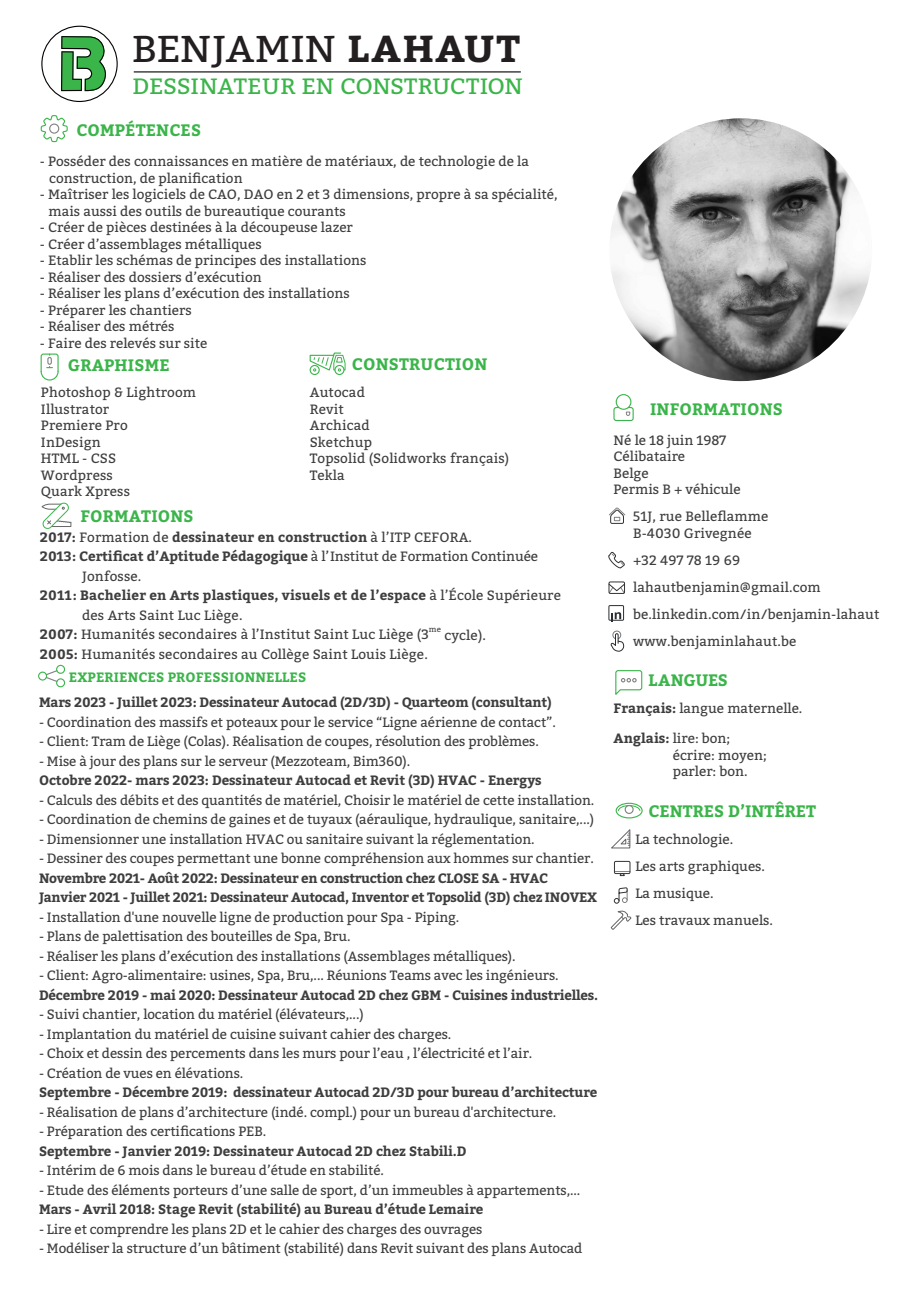
<style>
.page{position:relative;width:919px;height:1289px;background:#fff}
.page>*{position:absolute;margin:0;border:0;box-sizing:border-box;transform-origin:0 0}
.t1{font:37.35px "Bitter";letter-spacing:.005em;color:#231f20;scale:1.05 1}
.t2{font:22.2px "Bitter";letter-spacing:-.01em;color:#3bb54a;scale:1.05 1}
.t3{font:700 16.5px "Bitter";letter-spacing:.01em;color:#3bb54a}
.t4{font:700 16.5px "Bitter";letter-spacing:-.02em;color:#3bb54a}
.t5{font:13.5px/16.5px "Bitter";letter-spacing:-.005em;color:#3e3e3f}
.t6{font:700 13.5px/19.5px "Bitter";letter-spacing:-.01em;color:#3e3e3f}
.t7{font:700 13.5px "Bitter";letter-spacing:.01em;color:#3e3e3f}
.t8{font:700 13.5px "Bitter";letter-spacing:.01em;color:#3bb54a}
.t9{font:7.8px "Bitter";color:#3e3e3f}
.s1{font-weight:700}
.s2{font-weight:400}
</style>
<div class="page">
<svg style="left:40px;top:115px;width:28px;height:28px"></svg>
<div style="left:613px;top:407px;width:20px;height:14px;border:1px solid #3bb54a;border-radius:2px"></div>
<div style="left:49px;top:123px;width:10px;height:11px;border:1px solid #808180;border-radius:50%"></div>
<div style="left:624px;top:805px;width:9px;height:9px;border:1px solid #808180;border-radius:50%"></div>
<div style="left:615px;top:802px;width:27px;height:16px;border:1px solid #3bb54a;border-radius:50%"></div>
<svg style="left:617px;top:804px;width:23px;height:7px"></svg>
<div style="left:615px;top:394px;width:16px;height:16px;border:1px solid #3bb54a;border-radius:50%"></div>
<svg style="left:625px;top:411px;width:5px;height:5px"></svg>
<svg style="left:45px;top:670px;width:13px;height:12px"></svg>
<div style="left:38px;top:671px;width:9px;height:9px;border:1px solid #3bb54a;border-radius:50%"></div>
<div style="left:56px;top:664px;width:9px;height:9px;border:1px solid #3bb54a;border-radius:50%"></div>
<div style="left:56px;top:678px;width:9px;height:9px;border:1px solid #3bb54a;border-radius:50%"></div>
<svg style="left:609px;top:507px;width:16px;height:17px"></svg>
<svg style="left:608px;top:552px;width:16px;height:16px"></svg>
<svg style="left:608px;top:605px;width:16px;height:17px"></svg>
<div style="left:608px;top:581px;width:16px;height:12px;border:1px solid #323333"></div>
<svg style="left:608px;top:583px;width:17px;height:11px"></svg>
<div style="left:41px;top:25px;width:77px;height:77px;border:1px solid #040503;border-radius:50%"></div>
<img style="left:609px;top:118px;width:263px;height:263px;border-radius:131px">
<svg style="left:61px;top:36px;width:47px;height:55px"></svg>
<svg style="left:41px;top:502px;width:31px;height:27px"></svg>
<svg style="left:40px;top:353px;width:19px;height:28px"></svg>
<svg style="left:611px;top:829px;width:19px;height:19px"></svg>
<svg style="left:614px;top:873px;width:16px;height:3px"></svg>
<div style="left:614px;top:861px;width:16px;height:12px;border:1px solid #323333"></div>
<svg style="left:610px;top:887px;width:21px;height:43px"></svg>
<div style="left:334px;top:365px;width:10px;height:10px;border:1px solid #3bb54a;border-radius:50%"></div>
<div style="left:309px;top:365px;width:11px;height:10px;border:1px solid #3bb54a;border-radius:50%"></div>
<svg style="left:309px;top:352px;width:37px;height:19px"></svg>
<hr style="left:134px;top:71px;width:387px;height:1px;background:#040503">
<svg style="left:610px;top:630px;width:14px;height:22px"></svg>
<svg style="left:615px;top:670px;width:27px;height:25px"></svg>
<h1 class="t1" style="left:132px;top:22px;width:371px">BENJAMIN <span class="s1">LAHAUT</span></h1>
<h2 class="t2" style="left:133px;top:71px;width:373px">DESSINATEUR EN CONSTRUCTION</h2>
<p class="t3" style="left:76px;top:118px;width:126px">COMPÉTENCES</p>
<p class="t5" style="left:49px;top:153px;width:481px;text-indent:-9px">- Posséder des connaissances en matière de matériaux, de technologie de la construction, de planification</p>
<p class="t5" style="left:48px;top:186px;width:510px;text-indent:-9px">- Maîtriser les logiciels de CAO, DAO en 2 et 3 dimensions, propre à sa spécialité, mais aussi des outils de bureautique courants</p>
<p class="t5" style="left:40px;top:219px;width:314px">- Créer de pièces destinées à la découpeuse lazer</p>
<p class="t5" style="left:40px;top:235px;width:223px">- Créer d’assemblages métalliques</p>
<p class="t5" style="left:40px;top:252px;width:328px">- Etablir les schémas de principes des installations</p>
<p class="t5" style="left:40px;top:268px;width:223px">- Réaliser des dossiers d’exécution</p>
<p class="t5" style="left:40px;top:285px;width:311px">- Réaliser les plans d’exécution des installations</p>
<p class="t5" style="left:40px;top:301px;width:153px">- Préparer les chantiers</p>
<p class="t5" style="left:40px;top:318px;width:136px">- Réaliser des métrés</p>
<p class="t5" style="left:40px;top:334px;width:169px">- Faire des relevés sur site</p>
<p class="t3" style="left:68px;top:352px;width:103px">GRAPHISME</p>
<p class="t3" style="left:352px;top:352px;width:137px">CONSTRUCTION</p>
<p class="t5" style="left:41px;top:384px;width:157px">Photoshop &amp; Lightroom<br>Illustrator<br>Premiere Pro<br>InDesign<br>HTML - CSS<br>Wordpress<br>Quark Xpress</p>
<p class="t5" style="left:310px;top:384px;width:201px">Autocad<br>Revit<br>Archicad<br>Sketchup<br>Topsolid (Solidworks français)<br>Tekla</p>
<p class="t3" style="left:80px;top:504px;width:115px">FORMATIONS</p>
<p class="t7" style="left:40px;top:527px;width:433px">2017: <span class="s2">Formation de</span> dessinateur en construction <span class="s2">à l’ITP CEFORA.</span></p>
<p class="t6" style="left:40px;top:546px;width:499px">2013: Certificat d’Aptitude Pédagogique <span class="s2">à l’Institut de Formation Continuée</span></p>
<p class="t5" style="left:82px;top:567px;width:61px">Jonfosse.</p>
<p class="t7" style="left:40px;top:585px;width:522px">2011: Bachelier en Arts plastiques, visuels et de l’espace <span class="s2">à l’École Supérieure</span></p>
<p class="t5" style="left:82px;top:606px;width:162px">des Arts Saint Luc Liège.</p>
<p class="t5" style="left:40px;top:626px;width:390px"><span class="s1">2007:</span> Humanités secondaires à l’Institut Saint Luc Liège (3</p>
<p class="t9" style="left:429px;top:624px;width:14px">me</p>
<p class="t5" style="left:444px;top:626px;width:43px">cycle).</p>
<p class="t5" style="left:40px;top:645px;width:389px"><span class="s1">2005:</span> Humanités secondaires au Collège Saint Louis Liège.</p>
<p class="t8" style="left:69px;top:666px;width:239px">EXPERIENCES PROFESSIONNELLES</p>
<p class="t6" style="left:39px;top:692px;width:514px">Mars 2023 - Juillet 2023: Dessinateur Autocad (2D/3D) - Quarteom (consultant)</p>
<p class="t5" style="left:39px;top:713px;width:518px">- Coordination des massifs et poteaux pour le service “Ligne aérienne de contact”.</p>
<p class="t5" style="left:39px;top:732px;width:501px">- Client: Tram de Liège (Colas). Réalisation de coupes, résolution des problèmes.</p>
<p class="t5" style="left:39px;top:752px;width:373px">- Mise à jour des plans sur le serveur (Mezzoteam, Bim360).</p>
<p class="t6" style="left:39px;top:770px;width:504px">Octobre 2022- mars 2023: Dessinateur Autocad et Revit (3D) HVAC - Energys</p>
<p class="t5" style="left:39px;top:791px;width:556px">- Calculs des débits et des quantités de matériel, Choisir le matériel de cette installation.</p>
<p class="t5" style="left:39px;top:810px;width:556px">- Coordination de chemins de gaines et de tuyaux (aéraulique, hydraulique, sanitaire,...)</p>
<p class="t5" style="left:39px;top:830px;width:497px">- Dimensionner une installation HVAC ou sanitaire suivant la réglementation.</p>
<p class="t5" style="left:39px;top:849px;width:556px">- Dessiner des coupes permettant une bonne compréhension aux hommes sur chantier.</p>
<p class="t6" style="left:39px;top:867px;width:559px">Novembre 2021- Août 2022: Dessinateur en construction chez CLOSE SA - HVAC<br>Janvier 2021 - Juillet 2021: Dessinateur Autocad, Inventor et Topsolid (3D) chez INOVEX</p>
<p class="t5" style="left:39px;top:908px;width:422px">- Installation d'une nouvelle ligne de production pour Spa - Piping.</p>
<p class="t5" style="left:39px;top:927px;width:313px">- Plans de palettisation des bouteilles de Spa, Bru.</p>
<p class="t5" style="left:39px;top:947px;width:478px">- Réaliser les plans d’exécution des installations (Assemblages métalliques).</p>
<p class="t5" style="left:39px;top:966px;width:521px">- Client: Agro-alimentaire: usines, Spa, Bru,... Réunions Teams avec les ingénieurs.</p>
<p class="t6" style="left:39px;top:984px;width:560px">Décembre 2019 - mai 2020: Dessinateur Autocad 2D chez GBM - Cuisines industrielles.</p>
<p class="t5" style="left:39px;top:1005px;width:326px">- Suivi chantier, location du matériel (élévateurs,...)</p>
<p class="t5" style="left:39px;top:1025px;width:414px">- Implantation du matériel de cuisine suivant cahier des charges.</p>
<p class="t5" style="left:39px;top:1044px;width:494px">- Choix et dessin des percements dans les murs pour l’eau , l’électricité et l’air.</p>
<p class="t5" style="left:39px;top:1064px;width:206px">- Création de vues en élévations.</p>
<p class="t6" style="left:39px;top:1082px;width:559px">Septembre - Décembre 2019: dessinateur Autocad 2D/3D pour bureau d’architecture</p>
<p class="t5" style="left:39px;top:1103px;width:518px">- Réalisation de plans d’architecture (indé. compl.) pour un bureau d'architecture.</p>
<p class="t5" style="left:39px;top:1122px;width:228px">- Préparation des certifications PEB.</p>
<p class="t6" style="left:39px;top:1140px;width:429px">Septembre - Janvier 2019: Dessinateur Autocad 2D chez Stabili.D</p>
<p class="t5" style="left:39px;top:1161px;width:346px">- Intérim de 6 mois dans le bureau d’étude en stabilité.</p>
<p class="t5" style="left:39px;top:1181px;width:543px">- Etude des éléments porteurs d’une salle de sport, d’un immeubles à appartements,...</p>
<p class="t6" style="left:39px;top:1199px;width:446px">Mars - Avril 2018: Stage Revit (stabilité) au Bureau d’étude Lemaire</p>
<p class="t5" style="left:39px;top:1220px;width:445px">- Lire et comprendre les plans 2D et le cahier des charges des ouvrages</p>
<p class="t5" style="left:39px;top:1239px;width:545px">- Modéliser la structure d’un bâtiment (stabilité) dans Revit suivant des plans Autocad</p>
<p class="t3" style="left:650px;top:396px;width:134px">INFORMATIONS</p>
<p class="t5" style="left:613px;top:431px;width:129px">Né le 18 juin 1987<br>Célibataire<br>Belge<br>Permis B + véhicule</p>
<p class="t5" style="left:633px;top:508px;width:137px">51J, rue Belleflamme<br>B-4030 Grivegnée</p>
<p class="t5" style="left:633px;top:546px;width:248px;line-height:27px">+32 497 78 19 69 lahautbenjamin@gmail.com be.linkedin.com/in/benjamin-lahaut www.benjaminlahaut.be</p>
<p class="t4" style="left:648px;top:668px;width:81px">LANGUES</p>
<p class="t5" style="left:613px;top:700px;width:190px"><span class="s1">Français:</span> langue maternelle.</p>
<p class="t5" style="left:672px;top:730px;width:96px;text-indent:-59px"><span class="s1">Anglais:</span> lire: bon; écrire: moyen; parler: bon.</p>
<p class="t3" style="left:648px;top:798px;width:169px">CENTRES D’INTÊRET</p>
<p class="t5" style="left:635px;top:825px;width:139px;line-height:27px">La technologie.<br>Les arts graphiques.<br>La musique.<br>Les travaux manuels.</p>
</div>
